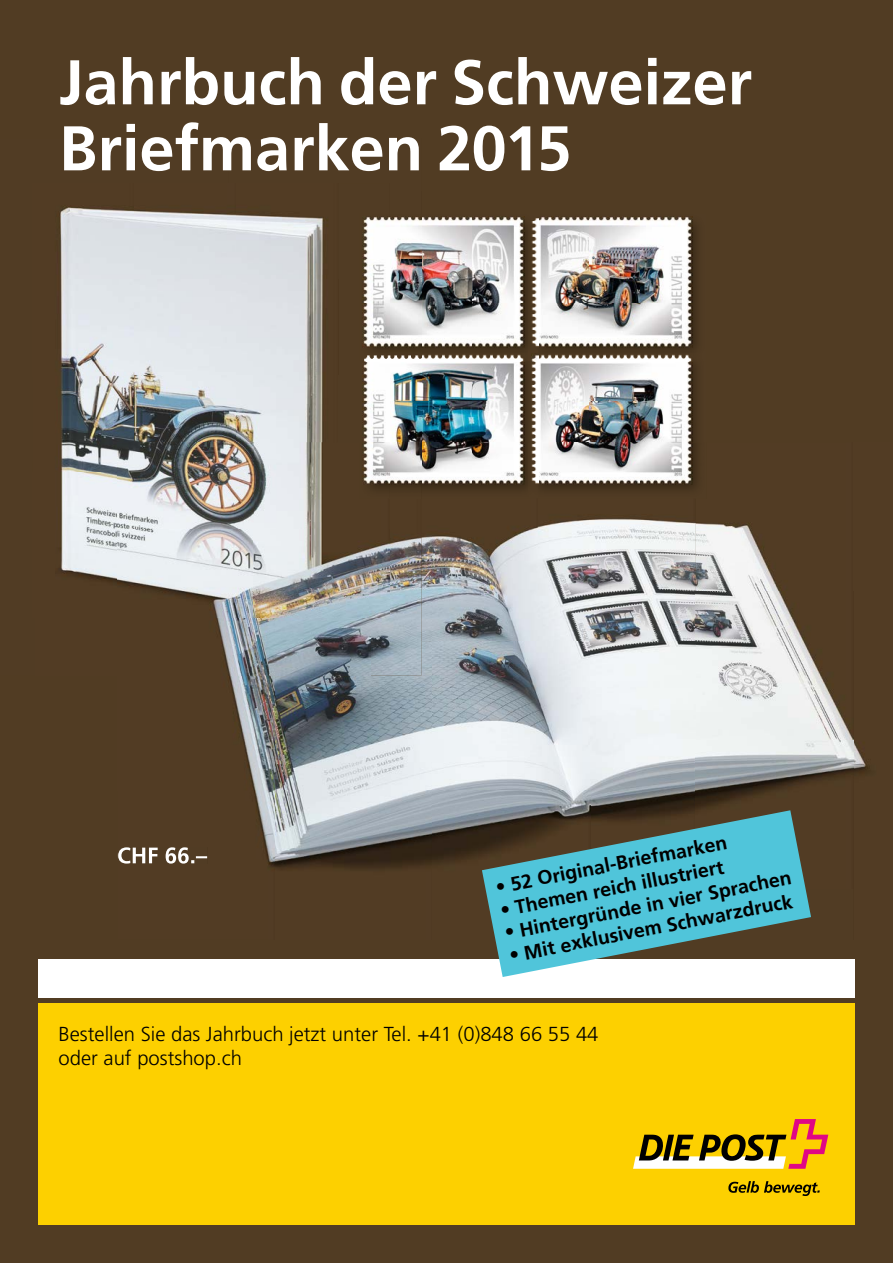
<style>
.page{position:relative;width:893px;height:1263px;background:#513c23}
.page>*{position:absolute;margin:0;border:0;box-sizing:border-box;transform-origin:0 0}
.t1{font:700 63px/66px "Frutiger";color:#fff}
.t2{font:300 20.25px/24.3px "Frutiger";color:#000}
.t3{font:700 19.5px "Frutiger";color:#000}
</style>
<div class="page">
<div style="left:38px;top:1003px;width:817px;height:222px;background:#fdd000"></div>
<div style="left:38px;top:959px;width:817px;height:38px;background:#fff"></div>
<img style="left:421px;top:216px;width:107px;height:135px">
<img style="left:421px;top:216px;width:103px;height:131px">
<img style="left:524px;top:361px;width:14px;height:81px">
<img style="left:421px;top:354px;width:103px;height:88px">
<img style="left:539px;top:216px;width:158px;height:134px">
<img style="left:532px;top:216px;width:160px;height:131px">
<img style="left:692px;top:362px;width:4px;height:80px">
<img style="left:538px;top:354px;width:154px;height:88px">
<svg style="left:531px;top:355px;width:7px;height:6px"></svg>
<img style="left:389px;top:217px;width:32px;height:225px">
<img style="left:216px;top:617px;width:155px;height:59px">
<img style="left:60px;top:207px;width:263px;height:169px">
<img style="left:61px;top:376px;width:73px;height:96px">
<img style="left:134px;top:376px;width:189px;height:66px">
<img style="left:59px;top:472px;width:59px;height:112px">
<img style="left:362px;top:216px;width:27px;height:134px">
<img style="left:363px;top:355px;width:26px;height:87px">
<img style="left:696px;top:523px;width:157px;height:287px">
<img style="left:853px;top:737px;width:17px;height:38px">
<img style="left:421px;top:518px;width:275px;height:123px">
<img style="left:123px;top:676px;width:152px;height:192px">
<img style="left:275px;top:641px;width:315px;height:228px">
<img style="left:590px;top:641px;width:106px;height:169px">
<img style="left:118px;top:847px;width:89px;height:16px">
<img style="left:389px;top:442px;width:308px;height:48px">
<img style="left:528px;top:442px;width:10px;height:48px">
<img style="left:531px;top:442px;width:161px;height:43px">
<img style="left:371px;top:537px;width:50px;height:139px">
<img style="left:118px;top:442px;width:271px;height:175px">
<svg style="left:482px;top:810px;width:329px;height:167px;fill:#50c5da"></svg>
<svg style="left:633px;top:1119px;width:195px;height:50px"></svg>
<svg style="left:728px;top:1181px;width:92px;height:15px"></svg>
<h1 class="t1" style="left:59px;top:49px;width:695px">Jahrbuch der Schweizer<br>Briefmarken 2015</h1>
<p class="t3" style="left:494px;top:876px;width:237px;rotate:-11deg">• 52 Original-Briefmarken</p>
<p class="t3" style="left:498px;top:899px;width:229px;rotate:-11deg">• Themen reich illustriert</p>
<p class="t3" style="left:503px;top:921px;width:293px;rotate:-11deg">• Hintergründe in vier Sprachen</p>
<p class="t3" style="left:507px;top:944px;width:290px;rotate:-11deg">• Mit exklusivem Schwarzdruck</p>
<p class="t2" style="left:59px;top:1022px;width:541px">Bestellen Sie das Jahrbuch jetzt unter Tel. +41 (0)848 66 55 44 oder auf postshop.ch</p>
</div>
